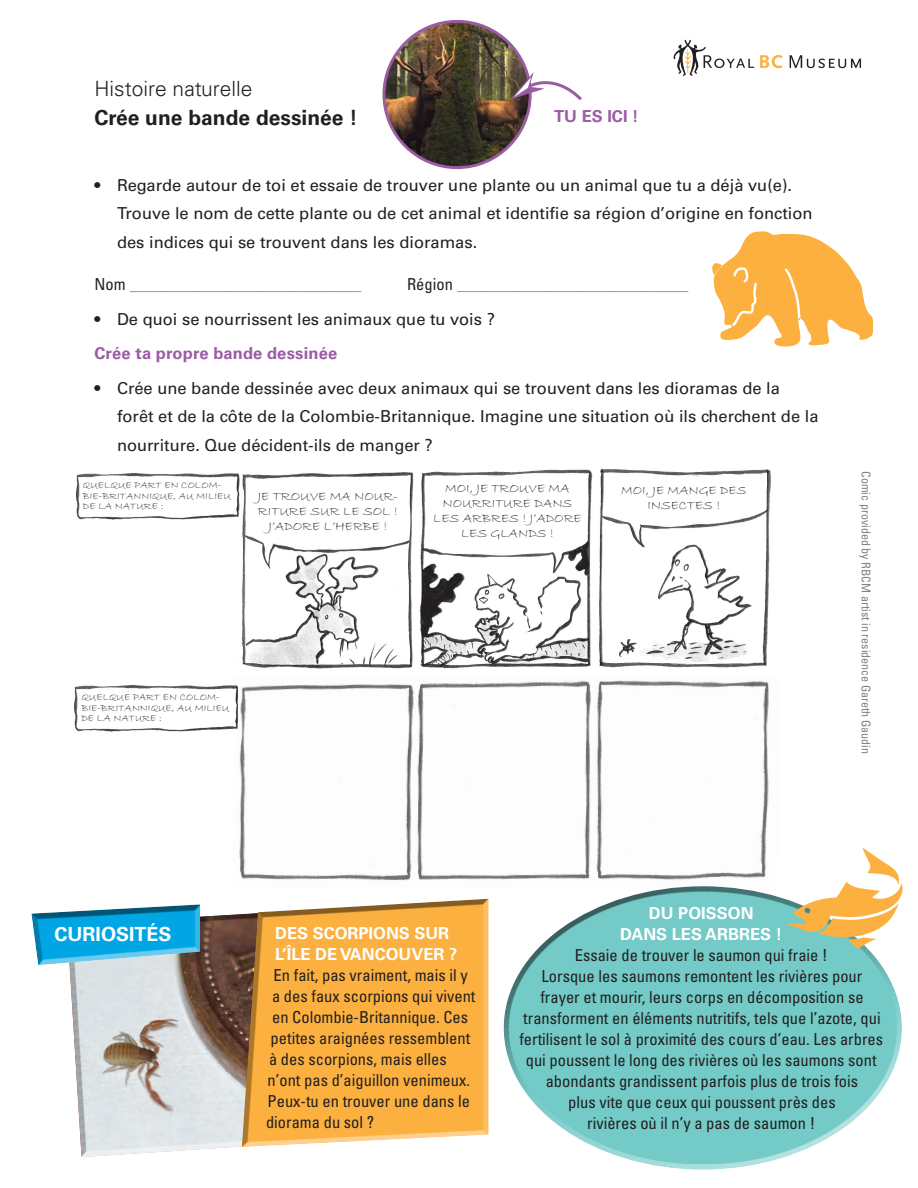
<style>
.page{position:relative;width:918px;height:1188px;background:#fff}
.page>*{position:absolute;margin:0;border:0;box-sizing:border-box;transform-origin:0 0}
.t1{font:700 21px "Univers LT Std";color:#231f20}
.t2{font:300 21px "Univers LT Std";color:#231f20}
.t3{font:700 19.5px "Univers LT Std";color:#fff}
.t4{font:condensed 16.5px/21px "Univers LT Std";color:#231f20;text-align:center}
.t5{font:16.5px/28.5px "Univers LT Std";color:#231f20}
.t6{font:16.5px "Univers LT Std";color:#808285}
.t7{font:700 16.5px/21px "Univers LT Std";color:#fff}
.t8{font:700 16.5px "Univers LT Std";letter-spacing:.01em;color:#9b5ba5}
.t9{font:13.5px/15px "Bradley Hand ITC";color:#231f20;text-align:center}
.t10{font:condensed 12px "Univers LT Std";color:#808285}
.t11{font:10.5px/10.5px "Bradley Hand ITC";color:#231f20}
.s1{font-stretch:condensed;color:#231f20}
</style>
<div class="page">
<img style="left:239px;top:469px;width:532px;height:200px">
<img style="left:239px;top:680px;width:530px;height:201px">
<div style="left:501px;top:975px;width:402px;height:195px;background:#fff;opacity:.75"></div>
<div style="left:501px;top:883px;width:402px;height:221px;background:#231f20;opacity:.75"></div>
<svg style="left:760px;top:55px;width:23px;height:13px"></svg>
<svg style="left:790px;top:55px;width:71px;height:13px"></svg>
<svg style="left:674px;top:40px;width:80px;height:36px"></svg>
<div style="left:66px;top:897px;width:417px;height:261px;background:#231f20;opacity:.75"></div>
<div style="left:240px;top:897px;width:251px;height:250px;background:#231f20;opacity:.75"></div>
<svg style="left:786px;top:848px;width:117px;height:101px"></svg>
<svg style="left:712px;top:231px;width:161px;height:116px"></svg>
<div style="left:31px;top:902px;width:171px;height:65px;background:#231f20;opacity:.75"></div>
<img style="left:384px;top:21px;width:146px;height:147px;border-radius:73px">
<svg style="left:511px;top:72px;width:71px;height:30px"></svg>
<img style="left:75px;top:473px;width:164px;height:47px">
<img style="left:74px;top:685px;width:164px;height:47px">
<p class="t2" style="left:94px;top:76px;width:160px">Histoire naturelle</p>
<p class="t1" style="left:94px;top:105px;width:265px">CRÉE UNE BANDE DESSINÉE !</p>
<p class="t8" style="left:554px;top:107px;width:86px">TU ES ICI !</p>
<p class="t5" style="left:117px;top:171px;width:697px;text-indent:-23px">• Regarde autour de toi et essaie de trouver une plante ou un animal que tu a déjà vu(e).<br>Trouve le nom de cette plante ou de cet animal et identifie sa région d’origine en fonction des indices qui se trouvent dans les dioramas.</p>
<p class="t6" style="left:94px;top:274px;width:268px"><span class="s1">Nom</span> ____________________________</p>
<p class="t6" style="left:407px;top:274px;width:283px"><span class="s1">Région</span> ____________________________</p>
<p class="t5" style="left:94px;top:305px;width:402px">• De quoi se nourrissent les animaux que tu vois ?</p>
<p class="t8" style="left:94px;top:343px;width:244px">CRÉE TA PROPRE BANDE DESSINÉE</p>
<p class="t5" style="left:117px;top:374px;width:703px;text-indent:-23px">• Crée une bande dessinée avec deux animaux qui se trouvent dans les dioramas de la forêt et de la côte de la Colombie-Britannique. Imagine une situation où ils cherchent de la nourriture. Que décident-ils de manger ?</p>
<p class="t11" style="left:83px;top:480px;width:150px">Quelque part en Colom&shy;bie-Britannique, au milieu de la nature :</p>
<p class="t9" style="left:258px;top:489px;width:142px">Je trouve ma nour&shy;riture sur le sol !<br>J’adore l’herbe !</p>
<p class="t9" style="left:433px;top:481px;width:150px">Moi, je trouve ma nourriture dans les arbres ! J’adore les glands !</p>
<p class="t9" style="left:621px;top:483px;width:127px">Moi, je mange des insectes !</p>
<p class="t11" style="left:81px;top:692px;width:150px">Quelque part en Colom&shy;bie-Britannique, au milieu de la nature :</p>
<p class="t10" style="left:874px;top:471px;width:285px;rotate:90deg">Comic provided by RBCM artist in residence Gareth Gaudin</p>
<p class="t3" style="left:54px;top:923px;width:119px">CURIOSITÉS</p>
<p class="t7" style="left:275px;top:923px;width:184px">DES SCORPIONS SUR<br>L’ÎLE DE VANCOUVER ?</p>
<p class="t4" style="left:274px;top:964px;width:196px">En fait, pas vraiment, mais il y</p>
<p class="t4" style="left:272px;top:985px;width:205px">a des faux scorpions qui vivent</p>
<p class="t4" style="left:272px;top:1006px;width:198px">en Colombie-Britannique. Ces</p>
<p class="t4" style="left:271px;top:1027px;width:201px">petites araignées ressemblent</p>
<p class="t4" style="left:269px;top:1048px;width:179px">à des scorpions, mais elles</p>
<p class="t4" style="left:268px;top:1069px;width:204px">n’ont pas d’aiguillon venimeux.</p>
<p class="t4" style="left:268px;top:1090px;width:204px">Peux-tu en trouver une dans le</p>
<p class="t4" style="left:266px;top:1111px;width:110px">diorama du sol ?</p>
<p class="t7" style="left:620px;top:903px;width:164px;text-align:center">DU POISSON<br>DANS LES ARBRES !</p>
<p class="t4" style="left:519px;top:945px;width:365px">Essaie de trouver le saumon qui fraie !<br>Lorsque les saumons remontent les rivières pour frayer et mourir, leurs corps en décomposition se transforment en éléments nutritifs, tels que l’azote, qui fertilisent le sol à proximité des cours d’eau. Les arbres qui poussent le long des rivières où les saumons sont abondants grandissent parfois plus de trois fois<br>plus vite que ceux qui poussent près des<br>rivières où il n’y a pas de saumon !</p>
</div>
